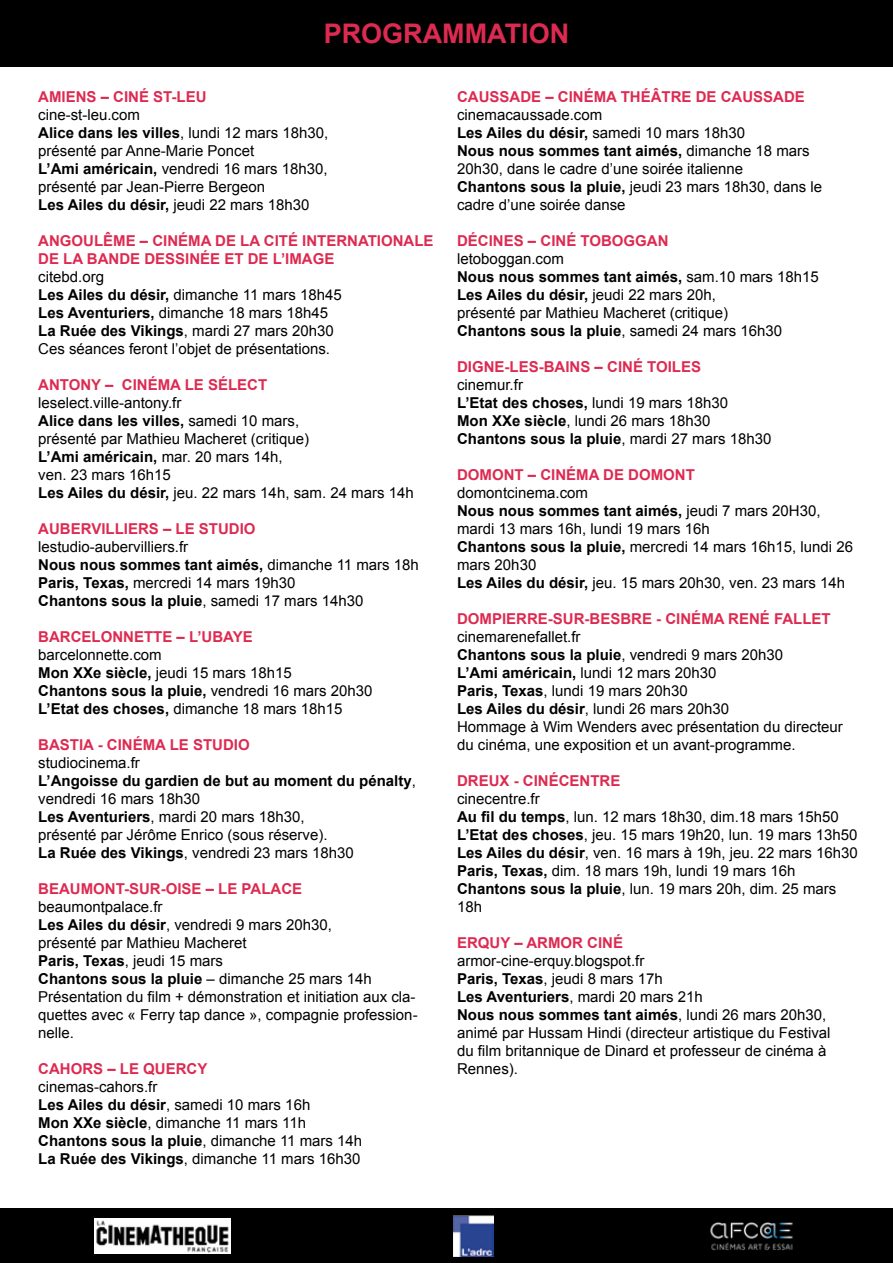
<style>
.page{position:relative;width:893px;height:1263px;background:#fff}
.page>*{position:absolute;margin:0;border:0;box-sizing:border-box;transform-origin:0 0}
.t1{font:700 27px "Arial";color:#dd2a51}
.t2{font:15px/18px "Arial";color:#000}
.t3{font:700 15px/18px "Arial";color:#dd2a51}
.s1{font-weight:700}
</style>
<div class="page">
<div style="left:0;top:0;width:893px;height:67px;background:#000"></div>
<div style="left:0;top:1209px;width:893px;height:54px;background:#000"></div>
<img style="left:95px;top:1219px;width:135px;height:34px">
<img style="left:453px;top:1215px;width:41px;height:42px">
<img style="left:710px;top:1222px;width:83px;height:29px">
<h1 class="t1" style="left:324px;top:16px;width:247px">PROGRAMMATION</h1>
<p class="t3" style="left:38px;top:89px;width:170px">AMIENS – CINÉ ST-LEU</p>
<p class="t2" style="left:38px;top:106px;width:292px">cine-st-leu.com<br><span class="s1">Alice dans les villes</span>, lundi 12 mars 18h30, présenté par Anne-Marie Poncet<br><span class="s1">L’Ami américain,</span> vendredi 16 mars 18h30, présenté par Jean-Pierre Bergeon<br><span class="s1">Les Ailes du désir,</span> jeudi 22 mars 18h30</p>
<p class="t3" style="left:38px;top:233px;width:397px">ANGOULÊME – CINÉMA DE LA CITÉ INTERNATIONALE<br>DE LA BANDE DESSINÉE ET DE L’IMAGE</p>
<p class="t2" style="left:38px;top:268px;width:305px">citebd.org<br><span class="s1">Les Ailes du désir,</span> dimanche 11 mars 18h45<br><span class="s1">Les Aventuriers,</span> dimanche 18 mars 18h45<br><span class="s1">La Ruée des Vikings</span>, mardi 27 mars 20h30<br>Ces séances feront l’objet de présentations.</p>
<p class="t3" style="left:38px;top:377px;width:230px">ANTONY – CINÉMA LE SÉLECT</p>
<p class="t2" style="left:38px;top:394px;width:377px">leselect.ville-antony.fr<br><span class="s1">Alice dans les villes,</span> samedi 10 mars,<br>présenté par Mathieu Macheret (critique)<br><span class="s1">L’Ami américain,</span> mar. 20 mars 14h,<br>ven. 23 mars 16h15<br><span class="s1">Les Ailes du désir,</span> jeu. 22 mars 14h, sam. 24 mars 14h</p>
<p class="t3" style="left:38px;top:521px;width:219px">AUBERVILLIERS – LE STUDIO</p>
<p class="t2" style="left:38px;top:538px;width:382px">lestudio-aubervilliers.fr<br><span class="s1">Nous nous sommes tant aimés,</span> dimanche 11 mars 18h <span class="s1">Paris, Texas,</span> mercredi 14 mars 19h30<br><span class="s1">Chantons sous la pluie</span>, samedi 17 mars 14h30</p>
<p class="t3" style="left:38px;top:629px;width:216px">BARCELONNETTE – L’UBAYE</p>
<p class="t2" style="left:38px;top:646px;width:336px">barcelonnette.com<br><span class="s1">Mon XXe siècle,</span> jeudi 15 mars 18h15<br><span class="s1">Chantons sous la pluie,</span> vendredi 16 mars 20h30<br><span class="s1">L’Etat des choses,</span> dimanche 18 mars 18h15</p>
<p class="t3" style="left:38px;top:737px;width:213px">BASTIA - CINÉMA LE STUDIO</p>
<p class="t2" style="left:38px;top:754px;width:379px">studiocinema.fr<br><span class="s1">L’Angoisse du gardien de but au moment du pénalty</span>, vendredi 16 mars 18h30<br><span class="s1">Les Aventuriers</span>, mardi 20 mars 18h30,<br>présenté par Jérôme Enrico (sous réserve).<br><span class="s1">La Ruée des Vikings</span>, vendredi 23 mars 18h30</p>
<p class="t3" style="left:38px;top:881px;width:265px">BEAUMONT-SUR-OISE – LE PALACE</p>
<p class="t2" style="left:38px;top:898px;width:381px">beaumontpalace.fr<br><span class="s1">Les Ailes du désir</span>, vendredi 9 mars 20h30,<br>présenté par Mathieu Macheret<br><span class="s1">Paris, Texas</span>, jeudi 15 mars<br><span class="s1">Chantons sous la pluie</span> – dimanche 25 mars 14h Présentation du film + démonstration et initiation aux cla&shy;quettes avec « Ferry tap dance », compagnie profession&shy;nelle.</p>
<p class="t3" style="left:38px;top:1061px;width:171px">CAHORS – LE QUERCY</p>
<p class="t2" style="left:38px;top:1078px;width:325px">cinemas-cahors.fr<br><span class="s1">Les Ailes du désir</span>, samedi 10 mars 16h<br><span class="s1">Mon XXe siècle</span>, dimanche 11 mars 11h <span class="s1">Chantons sous la pluie</span>, dimanche 11 mars 14h <span class="s1">La Ruée des Vikings</span>, dimanche 11 mars 16h30</p>
<p class="t3" style="left:457px;top:89px;width:349px">CAUSSADE – CINÉMA THÉÂTRE DE CAUSSADE</p>
<p class="t2" style="left:457px;top:106px;width:367px">cinemacaussade.com<br><span class="s1">Les Ailes du désir,</span> samedi 10 mars 18h30<br><span class="s1">Nous nous sommes tant aimés,</span> dimanche 18 mars 20h30, dans le cadre d’une soirée italienne<br><span class="s1">Chantons sous la pluie,</span> jeudi 23 mars 18h30, dans le cadre d’une soirée danse</p>
<p class="t3" style="left:457px;top:233px;width:213px">DÉCINES – CINÉ TOBOGGAN</p>
<p class="t2" style="left:457px;top:250px;width:363px">letoboggan.com<br><span class="s1">Nous nous sommes tant aimés,</span> sam.10 mars 18h15<br><span class="s1">Les Ailes du désir,</span> jeudi 22 mars 20h,<br>présenté par Mathieu Macheret (critique)<br><span class="s1">Chantons sous la pluie</span>, samedi 24 mars 16h30</p>
<p class="t3" style="left:457px;top:359px;width:245px">DIGNE-LES-BAINS – CINÉ TOILES</p>
<p class="t2" style="left:457px;top:376px;width:316px">cinemur.fr<br><span class="s1">L’Etat des choses,</span> lundi 19 mars 18h30<br><span class="s1">Mon XXe siècle</span>, lundi 26 mars 18h30<br><span class="s1">Chantons sous la pluie</span>, mardi 27 mars 18h30</p>
<p class="t3" style="left:457px;top:467px;width:239px">DOMONT – CINÉMA DE DOMONT</p>
<p class="t2" style="left:457px;top:484px;width:397px">domontcinema.com<br><span class="s1">Nous nous sommes tant aimés,</span> jeudi 7 mars 20H30, mardi 13 mars 16h, lundi 19 mars 16h<br><span class="s1">Chantons sous la pluie,</span> mercredi 14 mars 16h15, lundi 26 mars 20h30<br><span class="s1">Les Ailes du désir,</span> jeu. 15 mars 20h30, ven. 23 mars 14h</p>
<p class="t3" style="left:457px;top:611px;width:375px">DOMPIERRE-SUR-BESBRE - CINÉMA RENÉ FALLET</p>
<p class="t2" style="left:457px;top:628px;width:387px">cinemarenefallet.fr<br><span class="s1">Chantons sous la pluie</span>, vendredi 9 mars 20h30<br><span class="s1">L’Ami américain,</span> lundi 12 mars 20h30<br><span class="s1">Paris, Texas</span>, lundi 19 mars 20h30<br><span class="s1">Les Ailes du désir</span>, lundi 26 mars 20h30<br>Hommage à Wim Wenders avec présentation du directeur du cinéma, une exposition et un avant-programme.</p>
<p class="t3" style="left:457px;top:773px;width:165px">DREUX - CINÉCENTRE</p>
<p class="t2" style="left:457px;top:790px;width:402px">cinecentre.fr<br><span class="s1">Au fil du temps</span>, lun. 12 mars 18h30, dim.18 mars 15h50<br><span class="s1">L’Etat des choses</span>, jeu. 15 mars 19h20, lun. 19 mars 13h50<br><span class="s1">Les Ailes du désir</span>, ven. 16 mars à 19h, jeu. 22 mars 16h30<br><span class="s1">Paris, Texas,</span> dim. 18 mars 19h, lundi 19 mars 16h <span class="s1">Chantons sous la pluie</span>, lun. 19 mars 20h, dim. 25 mars 18h</p>
<p class="t3" style="left:457px;top:935px;width:167px">ERQUY – ARMOR CINÉ</p>
<p class="t2" style="left:457px;top:952px;width:375px">armor-cine-erquy.blogspot.fr<br><span class="s1">Paris, Texas</span>, jeudi 8 mars 17h<br><span class="s1">Les Aventuriers</span>, mardi 20 mars 21h<br><span class="s1">Nous nous sommes tant aimés</span>, lundi 26 mars 20h30, animé par Hussam Hindi (directeur artistique du Festival du film britannique de Dinard et professeur de cinéma à Rennes).</p>
</div>
